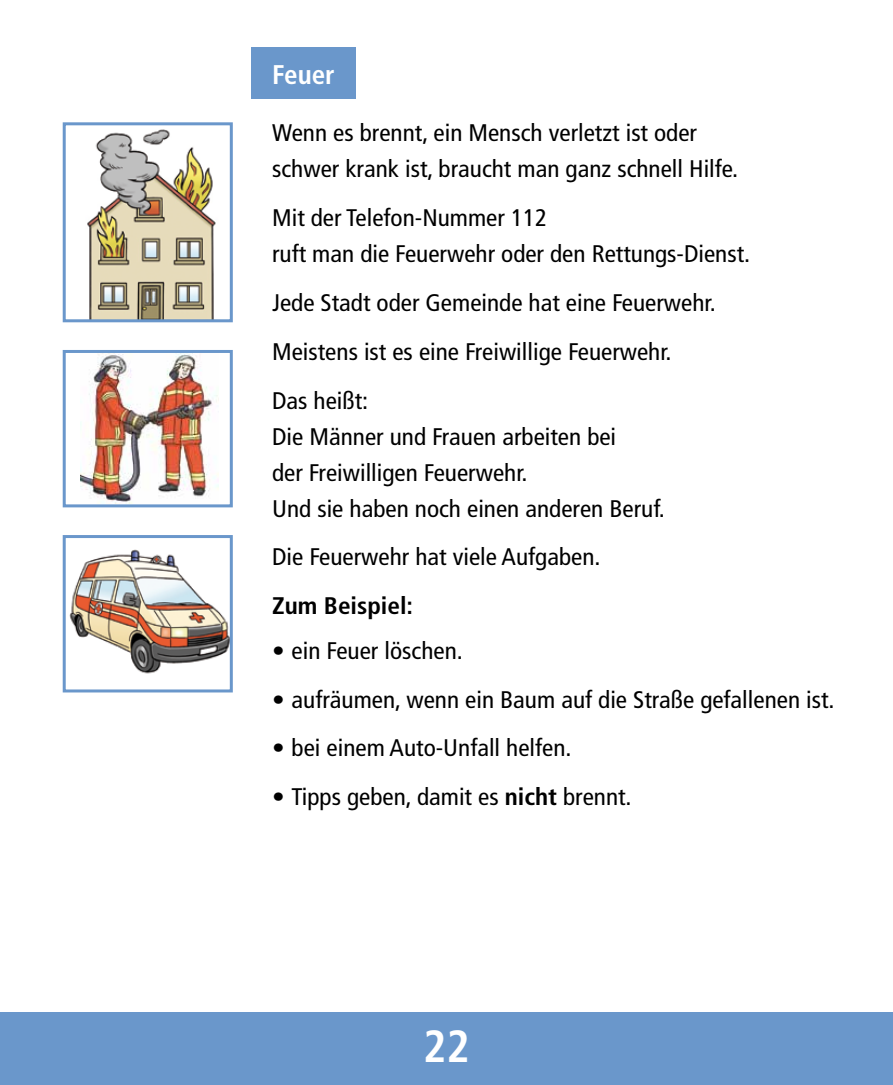
<style>
.page{position:relative;width:893px;height:1085px;background:#fff}
.page>*{position:absolute;margin:0;border:0;box-sizing:border-box;transform-origin:0 0}
.t1{font:700 condensed 45px "Frutiger";color:#fff}
.t2{font:700 condensed 27px "Frutiger";color:#fff}
.t3{font:condensed 24px/36px "Frutiger";color:#000;scale:1.05 1}
.t4{font:700 condensed 24px "Frutiger";color:#000;scale:1.05 1}
.s1{font-weight:700}
</style>
<div class="page">
<div style="left:0;top:1012px;width:893px;height:72px;background:#6a97cb"></div>
<div style="left:251px;top:47px;width:105px;height:52px;background:#6a97cb"></div>
<img style="left:80px;top:354px;width:138px;height:149px">
<div style="left:63px;top:350px;width:170px;height:157px;border:3px solid #6a97cb"></div>
<img style="left:87px;top:129px;width:129px;height:189px">
<div style="left:63px;top:122px;width:170px;height:200px;border:3px solid #6a97cb"></div>
<img style="left:69px;top:549px;width:160px;height:125px">
<div style="left:63px;top:535px;width:170px;height:157px;border:3px solid #6a97cb"></div>
<p class="t2" style="left:272px;top:59px;width:64px">Feuer</p>
<p class="t3" style="left:272px;top:115px;width:445px">Wenn es brennt, ein Mensch verletzt ist oder schwer krank ist, braucht man ganz schnell Hilfe.</p>
<p class="t3" style="left:272px;top:200px;width:457px">Mit der Telefon-Nummer 112<br>ruft man die Feuerwehr oder den Rettungs-Dienst.</p>
<p class="t3" style="left:272px;top:278px;width:424px;line-height:48.8px">Jede Stadt oder Gemeinde hat eine Feuerwehr.<br>Meistens ist es eine Freiwillige Feuerwehr.<br>Das heißt:</p>
<p class="t3" style="left:272px;top:418px;width:376px">Die Männer und Frauen arbeiten bei<br>der Freiwilligen Feuerwehr.<br>Und sie haben noch einen anderen Beruf.</p>
<p class="t3" style="left:272px;top:539px;width:314px">Die Feuerwehr hat viele Aufgaben.</p>
<p class="t4" style="left:272px;top:591px;width:136px">Zum Beispiel:</p>
<p class="t3" style="left:272px;top:632px;width:183px">• ein Feuer löschen.</p>
<p class="t3" style="left:272px;top:681px;width:537px">• aufräumen, wenn ein Baum auf die Straße gefallenen ist.</p>
<p class="t3" style="left:272px;top:730px;width:287px">• bei einem Auto-Unfall helfen.</p>
<p class="t3" style="left:272px;top:778px;width:344px">• Tipps geben, damit es <span class="s1">nicht</span> brennt.</p>
<h1 class="t1" style="left:423px;top:1019px;width:48px">22</h1>
</div>
